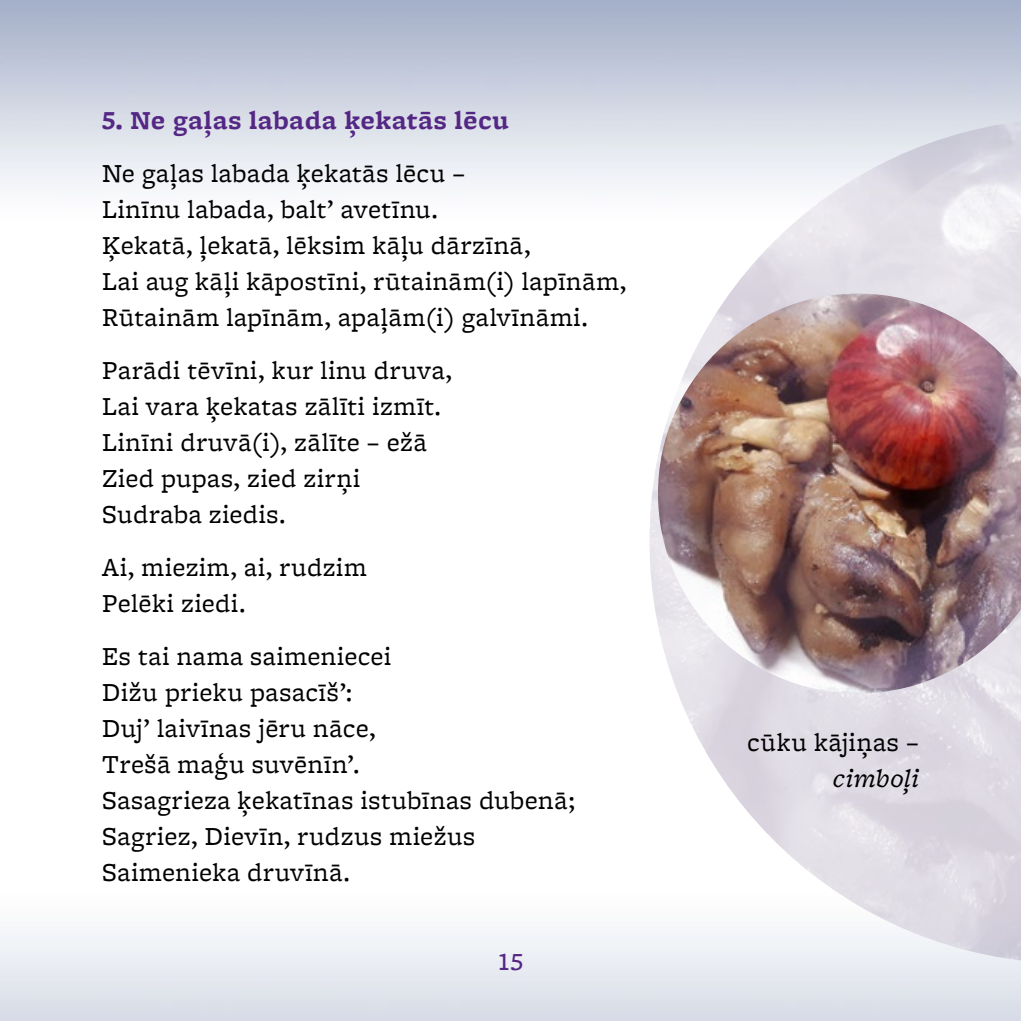
<style>
.page{position:relative;width:1021px;height:1021px;background:#fff}
.page>*{position:absolute;margin:0;border:0;box-sizing:border-box;transform-origin:0 0}
.t1{font:27px/36px "Freight Micro Pro";letter-spacing:.025em;color:#000}
.t2{font:700 27px "Freight Micro Pro";letter-spacing:.02em;color:#542785}
.t3{font:italic 27px "Freight Micro Pro";letter-spacing:.015em;color:#000}
.t4{font:500 25.5px "Freight Micro Pro";color:#542785}
</style>
<div class="page">
<img style="left:658px;top:293px;width:362px;height:400px">
<p class="t2" style="left:102px;top:102px;width:408px">5. Ne gaļas labada ķekatās lēcu</p>
<p class="t1" style="left:102px;top:154px;width:526px">Ne gaļas labada ķekatās lēcu –<br>Linīnu labada, balt’ avetīnu.<br>Ķekatā, ļekatā, lēksim kāļu dārzīnā,<br>Lai aug kāļi kāpostīni, rūtainām(i) lapīnām, Rūtainām lapīnām, apaļām(i) galvīnāmi.</p>
<p class="t1" style="left:102px;top:351px;width:351px">Parādi tēvīni, kur linu druva,<br>Lai vara ķekatas zālīti izmīt.<br>Linīni druvā(i), zālīte – ežā<br>Zied pupas, zied zirņi<br>Sudraba ziedis.</p>
<p class="t1" style="left:102px;top:548px;width:266px">Ai, miezim, ai, rudzim<br>Pelēki ziedi.</p>
<p class="t1" style="left:102px;top:637px;width:474px">Es tai nama saimeniecei<br>Dižu prieku pasacīš’:<br>Duj’ laivīnas jēru nāce,<br>Trešā maģu suvēnīn’.<br>Sasagrieza ķekatīnas istubīnas dubenā;<br>Sagriez, Dievīn, rudzus miežus<br>Saimenieka druvīnā.</p>
<p class="t4" style="left:497px;top:944px;width:28px">15</p>
<p class="t1" style="left:747px;top:723px;width:173px">cūku kājiņas –</p>
<p class="t3" style="left:833px;top:759px;width:87px">cimboļi</p>
</div>
